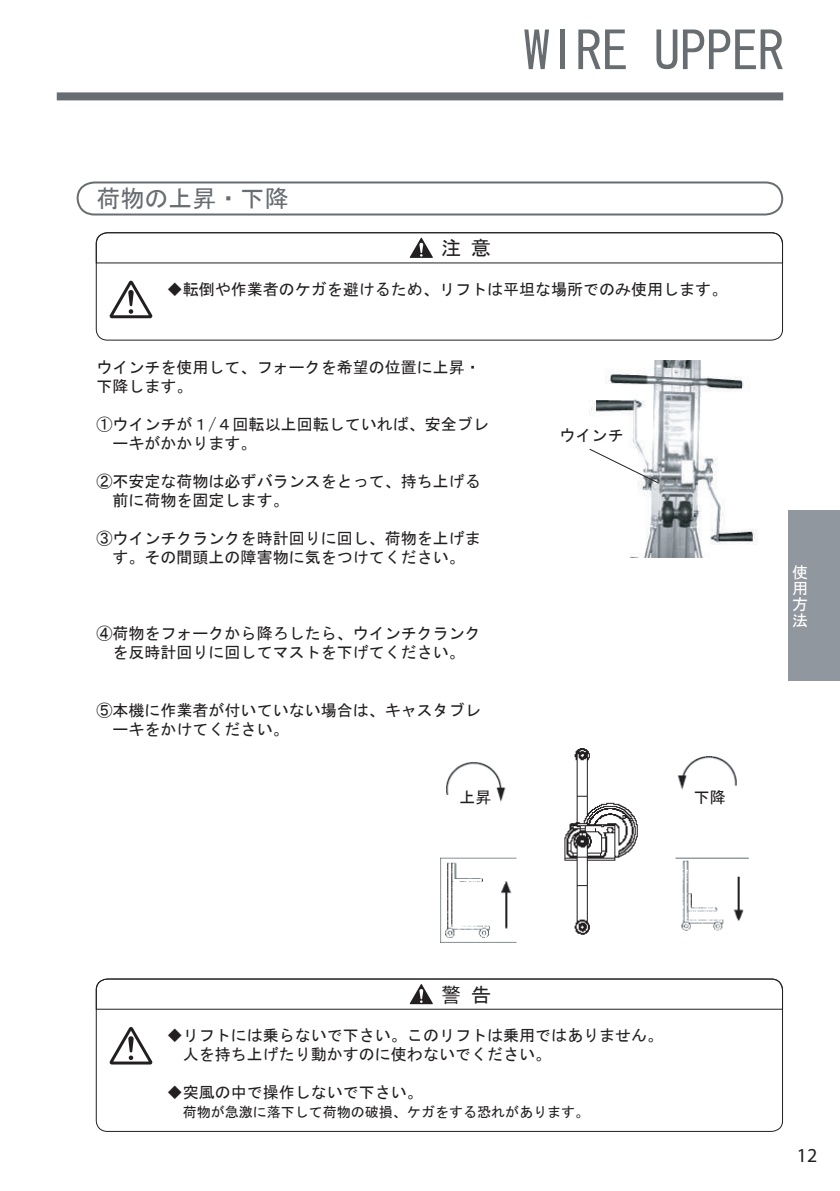
<style>
.page{position:relative;width:840px;height:1191px;background:#fff}
.page>*{position:absolute;margin:0;border:0;box-sizing:border-box;transform-origin:0 0}
.t1{font:52px "MS Gothic";color:#686d71}
.t2{font:24px "MS Gothic";color:#686d71}
.t3{font:20px "MS Gothic";color:#231f20}
.t4{font:19.8px "Myriad";color:#231f20}
.t5{font:16px/19px "MS Gothic";color:#231f20}
.t6{font:16px/16px "MS Gothic";color:#fff;text-align:justify}
.t7{font:14px "MS Gothic";color:#231f20}
</style>
<div class="page">
<div style="left:57px;top:92px;width:725px;height:8px;background:#686d71"></div>
<div style="left:788px;top:510px;width:51px;height:170px;background:#90979e"></div>
<svg style="left:76px;top:181px;width:707px;height:35px"></svg>
<svg style="left:95px;top:978px;width:688px;height:32px"></svg>
<div style="left:96px;top:978px;width:686px;height:154px;border:1px solid #231f20;border-radius:11px"></div>
<svg style="left:109px;top:1027px;width:43px;height:37px"></svg>
<svg style="left:95px;top:232px;width:688px;height:32px"></svg>
<div style="left:96px;top:232px;width:686px;height:108px;border:1px solid #231f20;border-radius:11px"></div>
<svg style="left:109px;top:281px;width:43px;height:37px"></svg>
<img style="left:589px;top:360px;width:169px;height:198px">
<svg style="left:589px;top:448px;width:70px;height:36px"></svg>
<img style="left:440px;top:748px;width:309px;height:195px">
<h1 class="t1" style="left:523px;top:25px;width:261px">WIRE UPPER</h1>
<h2 class="t2" style="left:96px;top:186px;width:193px">荷物の上昇・下降</h2>
<p class="t3" style="left:441px;top:238px;width:52px">注意</p>
<p class="t5" style="left:167px;top:279px;width:561px">◆転倒や作業者のケガを避けるため、リフトは平坦な場所でのみ使用します。</p>
<p class="t5" style="left:96px;top:358px;width:385px">ウインチを使用して、フォークを希望の位置に上昇・下降します。</p>
<p class="t5" style="left:112px;top:415px;width:377px;text-indent:-16px">①ウインチが１/４回転以上回転していれば、安全ブレーキがかかります。</p>
<p class="t5" style="left:112px;top:472px;width:369px;text-indent:-16px">②不安定な荷物は必ずバランスをとって、持ち上げる前に荷物を固定します。</p>
<p class="t5" style="left:96px;top:529px;width:385px;text-align:center">③ウインチクランクを時計回りに回し、荷物を上げます。その間頭上の障害物に気をつけてください。</p>
<p class="t5" style="left:96px;top:624px;width:385px;text-align:center">④荷物をフォークから降ろしたら、ウインチクランクを反時計回りに回してマストを下げてください。</p>
<p class="t5" style="left:112px;top:700px;width:369px;text-indent:-16px">⑤本機に作業者が付いていない場合は、キャスタブレーキをかけてください。</p>
<p class="t5" style="left:559px;top:426px;width:65px">ウインチ</p>
<p class="t5" style="left:459px;top:788px;width:33px">上昇</p>
<p class="t5" style="left:693px;top:788px;width:33px">下降</p>
<p class="t6" style="left:791px;top:564px;width:17px">使用方法</p>
<p class="t3" style="left:441px;top:984px;width:52px">警告</p>
<p class="t5" style="left:183px;top:1025px;width:481px;text-indent:-16px">◆リフトには乗らないで下さい。このリフトは乗用ではありません。人を持ち上げたり動かすのに使わないでください。</p>
<p class="t5" style="left:167px;top:1082px;width:257px">◆突風の中で操作しないで下さい。</p>
<p class="t7" style="left:183px;top:1104px;width:407px">荷物が急激に落下して荷物の破損、ケガをする恐れがあります。</p>
<p class="t4" style="left:796px;top:1145px;width:22px">12</p>
</div>
